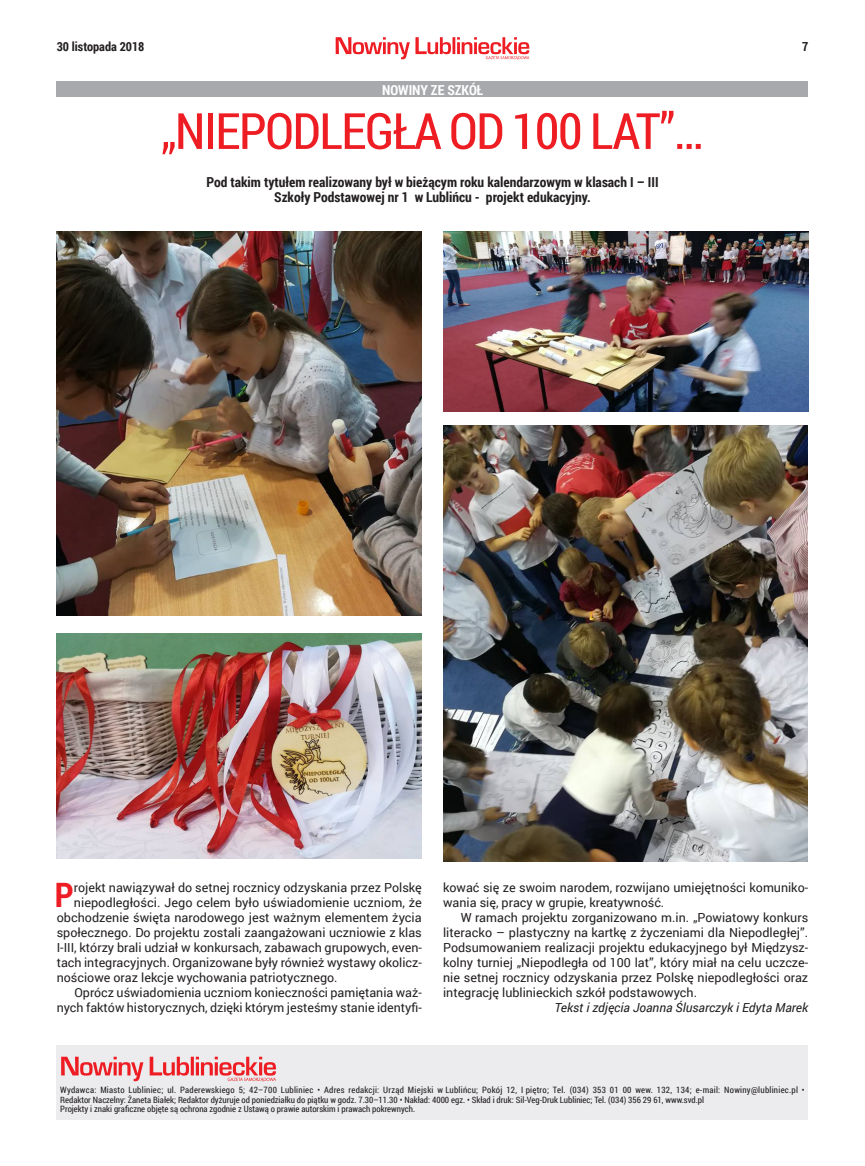
<style>
.page{position:relative;width:865px;height:1166px;background:#fff}
.page>*{position:absolute;margin:0;border:0;box-sizing:border-box;transform-origin:0 0}
.t1{font:50px "Roboto Condensed";color:#ee1d23}
.t2{font:700 33.62px "Roboto Condensed";color:#ee1d23}
.t3{font:700 13.75px/15.6px "Roboto Condensed";color:#231f20;text-align:center}
.t4{font:700 13.75px "Roboto Condensed";color:#fff}
.t5{font:12.5px/15px "Roboto";color:#231f20}
.t6{font:italic 12.5px "Roboto";color:#231f20}
.t7{font:700 12.5px "Roboto Condensed";color:#231f20}
.t8{font:8.75px/9.4px "Roboto Condensed";color:#231f20}
</style>
<div class="page">
<svg style="left:336px;top:37px;width:193px;height:23px"></svg>
<div style="left:57px;top:81px;width:751px;height:15px;background:#a8a9ad"></div>
<img style="left:443px;top:231px;width:365px;height:180px">
<img style="left:57px;top:231px;width:365px;height:384px">
<img style="left:443px;top:425px;width:365px;height:436px">
<img style="left:57px;top:633px;width:365px;height:225px">
<div style="left:57px;top:1045px;width:751px;height:75px;background:#ececee"></div>
<svg style="left:61px;top:1056px;width:215px;height:26px"></svg>
<p class="t7" style="left:57px;top:38px;width:89px">30 listopada 2018</p>
<p class="t7" style="left:802px;top:38px;width:8px">7</p>
<p class="t4" style="left:382px;top:80px;width:81px">nowiny ze sz</p>
<p class="t4" style="left:391px;top:80px;width:93px">nazwa działukół</p>
<h1 class="t1" style="left:161px;top:96px;width:68px">„Niepodległa</h1>
<h1 class="t1" style="left:449px;top:96px;width:256px">od 100 lat”…</h1>
<p class="t3" style="left:206px;top:173px;width:446px">Pod takim tytułem realizowany był w bieżącym roku kalendarzowym w klasach I – III<br>Szkoły Podstawowej nr 1 w Lublińcu - projekt edukacyjny.</p>
<h2 class="t2" style="left:55px;top:871px;width:20px">P</h2>
<p class="t5" style="left:74px;top:879px;width:349px">rojekt nawiązywał do setnej rocznicy odzyskania przez Polskę</p>
<p class="t5" style="left:74px;top:894px;width:349px">niepodległości. Jego celem było uświadomienie uczniom, że</p>
<p class="t5" style="left:57px;top:909px;width:366px">obchodzenie święta narodowego jest ważnym elementem życia</p>
<p class="t5" style="left:57px;top:924px;width:366px">społecznego. Do projektu zostali zaangażowani uczniowie z klas</p>
<p class="t5" style="left:57px;top:939px;width:366px">I-‑III, którzy brali udział w konkursach, zabawach grupowych, even-</p>
<p class="t5" style="left:57px;top:954px;width:367px">tach integracyjnych. Organizowane były również wystawy okolicz-</p>
<p class="t5" style="left:57px;top:969px;width:282px">nościowe oraz lekcje wychowania patriotycznego.</p>
<p class="t5" style="left:74px;top:984px;width:349px">Oprócz uświadomienia uczniom konieczności pamiętania waż-</p>
<p class="t5" style="left:57px;top:999px;width:366px">nych faktów historycznych, dzięki którym jesteśmy stanie identyfi-</p>
<p class="t5" style="left:443px;top:879px;width:366px">kować się ze swoim narodem, rozwijano umiejętności komuniko&shy;wania się, pracy w grupie, kreatywność.</p>
<p class="t5" style="left:443px;top:909px;width:366px;text-align:justify;text-indent:18px">W ramach projektu zorganizowano m.in. „Powiatowy konkurs literacko – plastyczny na kartkę z życzeniami dla Niepodległej”.<br>Podsumowaniem realizacji projektu edukacyjnego był Międzysz&shy;kolny turniej „Niepodległa od 100 lat”, który miał na celu uczcze&shy;nie setnej rocznicy odzyskania przez Polskę niepodległości oraz integrację lublinieckich szkół podstawowych.</p>
<p class="t6" style="left:554px;top:998px;width:255px">Tekst i zdjęcia Joanna Ślusarczyk i Edyta Marek</p>
<p class="t8" style="left:60px;top:1085px;width:746px">Wydawca: Miasto Lubliniec; ul. Paderewskiego 5; 42–700 Lubliniec • Adres redakcji: Urząd Miejski w Lublińcu; Pokój 12, I piętro; Tel. (034) 353 01 00 wew. 132, 134; e-mail: Nowiny@lubliniec.pl •<br>Redaktor Naczelny: Żaneta Białek; Redaktor dyżuruje od poniedziałku do piątku w godz. 7.30–11.30 • Nakład: 4000 egz. • Skład i druk: Sil-Veg-Druk Lubliniec; Tel. (034) 356 29 61, www.svd.pl<br>Projekty i znaki graficzne objęte są ochrona zgodnie z Ustawą o prawie autorskim i prawach pokrewnych.</p>
</div>
